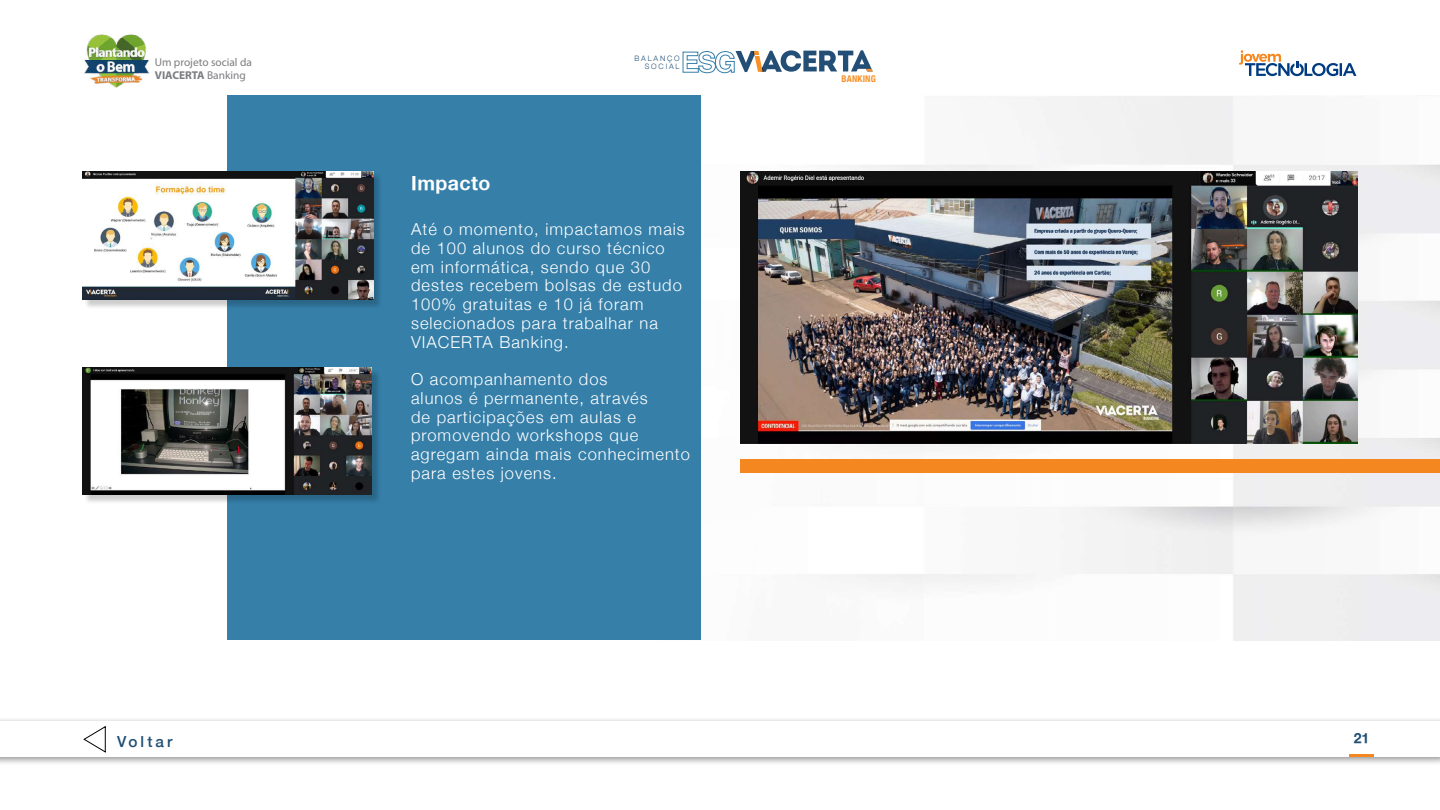
<style>
.page{position:relative;width:1440px;height:810px;background:#fff}
.page>*{position:absolute;margin:0;border:0;box-sizing:border-box;transform-origin:0 0}
.t1{font:700 19.5px "Helvetica Neue";letter-spacing:.025em;color:#fff}
.t2{font:300 16.5px/18.8px "Helvetica Neue";letter-spacing:.06em;color:#fff}
.t3{font:500 15.23px "Helvetica Neue";letter-spacing:.2em;color:#1f4e74}
.t4{font:700 14.02px "Helvetica Neue";color:#1f4e74}
.t5{font:11.32px/13.6px "Myriad Pro";color:#7b7c7f}
.t6{font:700 condensed 9.23px "Helvetica Neue";letter-spacing:.02em;color:#f79029}
.t7{font:300 7.43px/8.1px "Helvetica Neue";letter-spacing:.245em;color:#1f4e74;text-align:right}
.s1{font-weight:700}
</style>
<div class="page">
<div style="left:0;top:717px;width:1440px;height:49px;background:#000;opacity:.42"></div>
<div style="left:0;top:722px;width:1440px;height:35px;background:#fff"></div>
<svg style="left:1239px;top:50px;width:117px;height:26px"></svg>
<img style="left:84px;top:34px;width:66px;height:53px">
<hr style="left:1349px;top:754px;width:25px;height:3px;background:#f58720">
<img style="left:700px;top:96px;width:740px;height:544px">
<div style="left:227px;top:96px;width:473px;height:544px;background:#357fa9"></div>
<img style="left:741px;top:171px;width:616px;height:273px">
<div style="left:83px;top:172px;width:300px;height:137px;background:#000;opacity:.2"></div>
<img style="left:82px;top:171px;width:291px;height:129px">
<div style="left:741px;top:459px;width:699px;height:13px;background:#f58720"></div>
<div style="left:83px;top:369px;width:298px;height:135px;background:#000;opacity:.2"></div>
<img style="left:82px;top:368px;width:290px;height:127px">
<svg style="left:683px;top:50px;width:190px;height:23px"></svg>
<svg style="left:83px;top:726px;width:23px;height:27px"></svg>
<p class="t5" style="left:155px;top:55px;width:99px">Um projeto social da<br><span class="s1">VIACERTA</span> Banking</p>
<p class="t3" style="left:117px;top:729px;width:57px">Voltar</p>
<p class="t7" style="left:634px;top:53px;width:47px">BALANÇO<br>SOCIAL</p>
<p class="t1" style="left:411px;top:171px;width:81px">Impacto</p>
<p class="t2" style="left:411px;top:219px;width:275px">Até o momento, impactamos mais de 100 alunos do curso técnico em informática, sendo que 30 destes recebem bolsas de estudo<br>100% gratuitas e 10 já foram selecionados para trabalhar na<br>VIACERTA Banking.</p>
<p class="t2" style="left:411px;top:369px;width:280px">O acompanhamento dos<br>alunos é permanente, através<br>de participações em aulas e promovendo workshops que agregam ainda mais conhecimento para estes jovens.</p>
<p class="t6" style="left:841px;top:71px;width:36px">BANKING</p>
<p class="t4" style="left:1354px;top:729px;width:17px">21</p>
</div>
